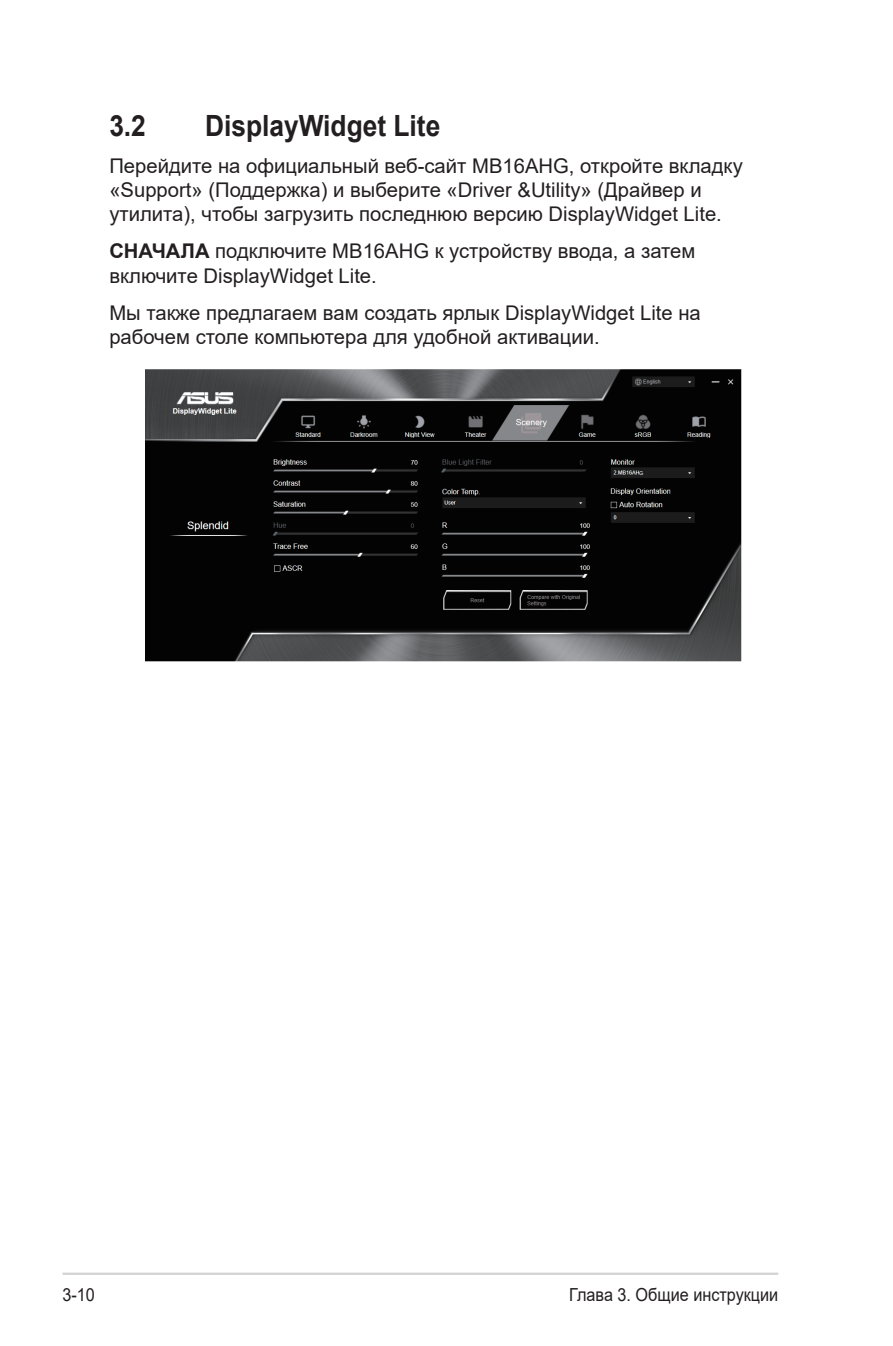
<style>
.page{position:relative;width:893px;height:1346px;background:#fff}
.page>*{position:absolute;margin:0;border:0;box-sizing:border-box;transform-origin:0 0}
.Heading_1{font:700 29.25px "Arial";color:#231f20;scale:.9 1}
.Body_Text{font:20.25px/24.3px "Arial";color:#231f20}
.t1{font:18px "Arial";color:#231f20;scale:.9 1}
.t2{font:5.4px "Arial";color:#fff}
.s1{font-weight:700}
</style>
<div class="page">
<hr style="left:63px;top:1272px;width:715px;height:3px;background:#d1d2d4">
<img style="left:146px;top:369px;width:596px;height:293px">
<div style="left:639px;top:469px;width:6px;height:7px;background:#1b1c1b"></div>
<p class="Heading_1" style="left:109px;top:105px;width:42px">3.2</p>
<p class="Heading_1" style="left:205px;top:105px;width:263px">DisplayWidget Lite</p>
<p class="Body_Text" style="left:109px;top:153px;width:635px">Перейдите на официальный веб-сайт MB16AHG, откройте вкладку «Support» (Поддержка) и выберите «Driver &amp;Utility» (Драйвер и утилита), чтобы загрузить последнюю версию DisplayWidget Lite.</p>
<p class="Body_Text" style="left:109px;top:239px;width:588px"><span class="s1">СНАЧАЛА</span> подключите MB16AHG к устройству ввода, а затем включите DisplayWidget Lite.</p>
<p class="Body_Text" style="left:109px;top:300px;width:593px">Мы также предлагаем вам создать ярлык DisplayWidget Lite на рабочем столе компьютера для удобной активации.</p>
<p class="t2" style="left:639px;top:469px;width:6px">G</p>
<p class="t1" style="left:63px;top:1282px;width:38px">3-10</p>
<p class="t1" style="left:569px;top:1282px;width:234px">Глава 3. Общие инструкции</p>
</div>
